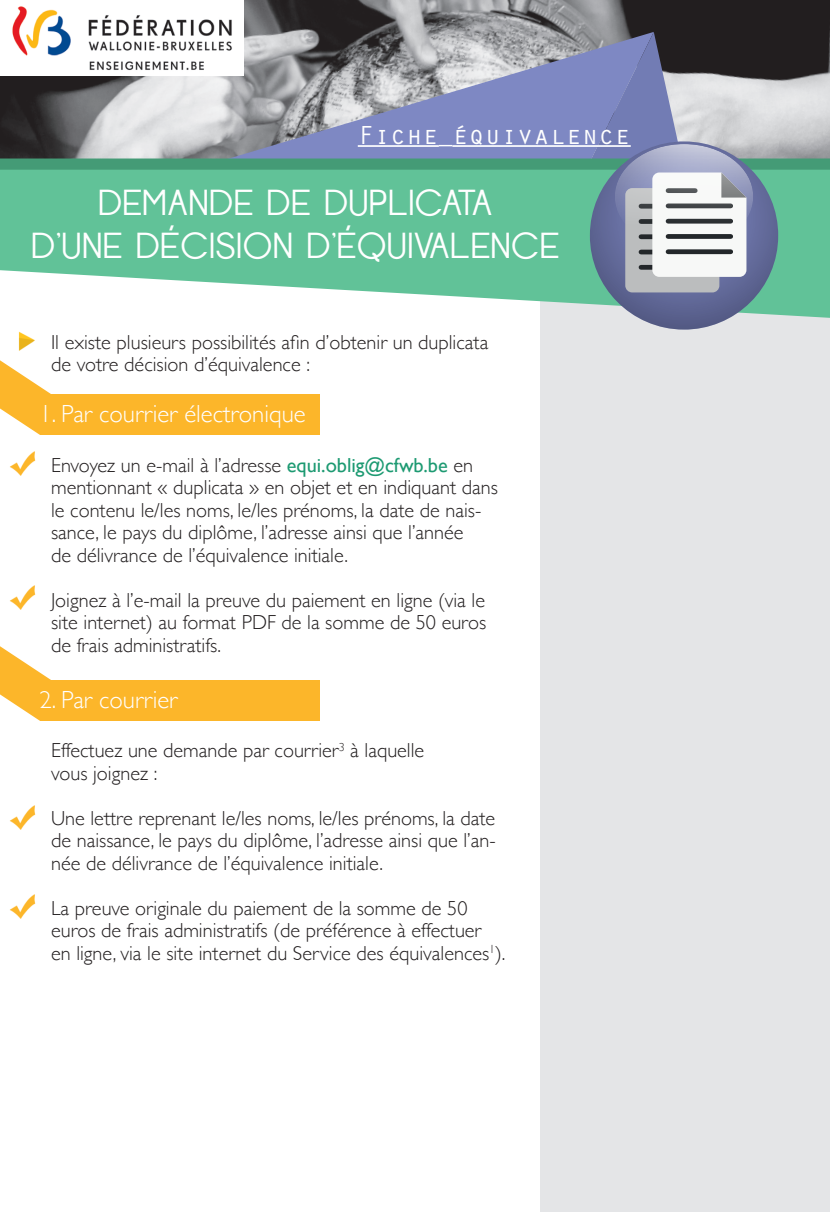
<style>
.page{position:relative;width:830px;height:1212px;background:#fff}
.page>*{position:absolute;margin:0;border:0;box-sizing:border-box;transform-origin:0 0}
.t1{font:36px "Opificio";letter-spacing:.03em;color:#fff}
.t2{font:27px "Orator Std";color:#fff}
.t3{font:300 24.75px "Gill Sans";color:#fff}
.t4{font:300 20.25px/22.5px "Gill Sans";color:#231f20}
.s1{font-weight:400;color:#1d9a72}
</style>
<div class="page">
<div style="left:540px;top:124px;width:289px;height:1088px;background:#e4e5e7"></div>
<img style="left:0;top:0;width:829px;height:158px">
<svg style="left:191px;top:32px;width:394px;height:126px"></svg>
<svg style="left:0;top:158px;width:829px;height:12px;fill:#449b76"></svg>
<svg style="left:0;top:170px;width:829px;height:148px;fill:#61c298"></svg>
<svg style="left:580px;top:133px;width:206px;height:196px;fill:#61c298"></svg>
<svg style="left:589px;top:141px;width:188px;height:189px"></svg>
<svg style="left:585px;top:32px;width:167px;height:260px"></svg>
<hr style="left:357px;top:145px;width:81px;height:2px;background:#fff">
<svg style="left:438px;top:145px;width:14px;height:1px"></svg>
<hr style="left:452px;top:145px;width:178px;height:2px;background:#fff">
<div style="left:40px;top:395px;width:279px;height:40px;background:#fcb62a"></div>
<svg style="left:0;top:360px;width:62px;height:75px"></svg>
<div style="left:40px;top:681px;width:279px;height:40px;background:#fcb62a"></div>
<svg style="left:0;top:646px;width:62px;height:75px"></svg>
<img style="left:0;top:0;width:243px;height:75px">
<img style="left:10px;top:451px;width:26px;height:25px">
<img style="left:10px;top:585px;width:26px;height:25px">
<img style="left:10px;top:805px;width:26px;height:25px">
<img style="left:10px;top:894px;width:26px;height:25px">
<img style="left:18px;top:331px;width:17px;height:20px">
<p class="t2" style="left:357px;top:115px;width:274px">Fiche équivalence</p>
<p class="t1" style="left:98px;top:182px;width:395px">DEMANDE DE DUPLICATA</p>
<p class="t1" style="left:32px;top:226px;width:528px">D’UNE DÉCISION D’ÉQUIVALENCE</p>
<p class="t4" style="left:51px;top:330px;width:438px">Il existe plusieurs possibilités afin d’obtenir un duplicata de votre décision d’équivalence :</p>
<p class="t3" style="left:40px;top:394px;width:267px">1. Par courrier électronique</p>
<p class="t4" style="left:51px;top:453px;width:448px">Envoyez un e-mail à l’adresse <span class="s1">equi.oblig@cfwb.be</span> en mentionnant « duplicata » en objet et en indiquant dans le contenu le/les noms, le/les prénoms, la date de nais&shy;sance, le pays du diplôme, l’adresse ainsi que l’année</p>
<p class="t4" style="left:51px;top:543px;width:298px">de délivrance de l’équivalence initiale.</p>
<p class="t4" style="left:51px;top:588px;width:436px">Joignez à l’e-mail la preuve du paiement en ligne (via le site internet) au format PDF de la somme de 50 euros</p>
<p class="t4" style="left:51px;top:633px;width:171px">de frais administratifs.</p>
<p class="t3" style="left:40px;top:680px;width:139px">2. Par courrier</p>
<p class="t4" style="left:51px;top:739px;width:374px">Effectuez une demande par courrier<sup>3</sup> à laquelle</p>
<p class="t4" style="left:51px;top:761px;width:108px">vous joignez :</p>
<p class="t4" style="left:51px;top:806px;width:446px;text-align:justify">Une lettre reprenant le/les noms, le/les prénoms, la date de naissance, le pays du diplôme, l’adresse ainsi que l’an&shy;née de délivrance de l’équivalence initiale.</p>
<p class="t4" style="left:51px;top:896px;width:456px">La preuve originale du paiement de la somme de 50 euros de frais administratifs (de préférence à effectuer en ligne, via le site internet du Service des équivalences<sup>1</sup>).</p>
</div>
